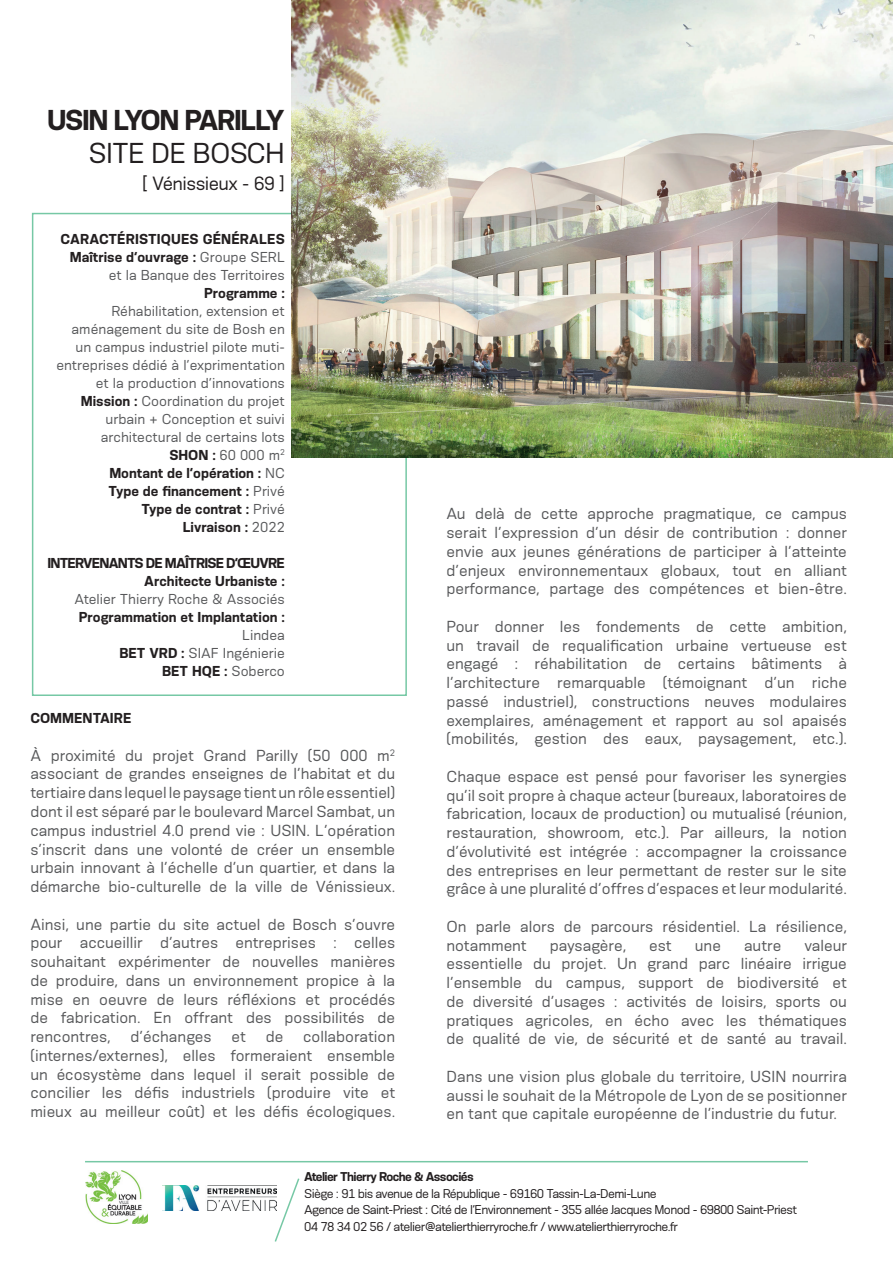
<style>
.page{position:relative;width:893px;height:1263px;background:#fff}
.page>*{position:absolute;margin:0;border:0;box-sizing:border-box;transform-origin:0 0}
.t1{font:700 27px "Konsens";letter-spacing:-.05em;color:#231f20}
.t2{font:27px "Konsens";letter-spacing:-.03em;color:#231f20}
.t3{font:18px "Konsens";letter-spacing:-.03em;color:#231f20}
.t4{font:15px/18.8px "Konsens";color:#57585a;text-align:justify}
.t5{font:13.5px/18px "Konsens";color:#57585a;text-align:right}
.t6{font:700 13.5px/18px "Konsens";color:#231f20;text-align:right}
.t7{font:700 13.5px/18px "Konsens";letter-spacing:-.06em;color:#231f20;text-align:right}
.t8{font:12px/16.5px "Konsens";letter-spacing:-.05em;color:#231f20}
.t9{font:700 12px "Konsens";letter-spacing:-.05em;color:#231f20}
.s1{font-weight:400;color:#57585a}
.s2{font-weight:700;color:#231f20}
</style>
<div class="page">
<div style="left:32px;top:213px;width:375px;height:483px;border:2px solid #76c8a5"></div>
<img style="left:291px;top:0;width:602px;height:457px">
<hr style="left:85px;top:1161px;width:723px;height:1px;background:#76c8a5">
<svg style="left:273px;top:1178px;width:27px;height:64px"></svg>
<img style="left:85px;top:1170px;width:63px;height:54px">
<img style="left:164px;top:1186px;width:113px;height:24px">
<h1 class="t1" style="left:47px;top:103px;width:239px">USIN LYON PARILLY</h1>
<h1 class="t2" style="left:89px;top:136px;width:198px">SITE DE BOSCH</h1>
<p class="t3" style="left:142px;top:172px;width:144px">[ Vénissieux - 69 ]</p>
<p class="t6" style="left:61px;top:229px;width:226px">CARACTÉRISTIQUES GÉNÉRALES<br>Maîtrise d’ouvrage : <span class="s1">Groupe SERL et la Banque des Territoires</span></p>
<p class="t6" style="left:204px;top:283px;width:82px">Programme :</p>
<p class="t5" style="left:56px;top:301px;width:230px">Réhabilitation, extension et aménagement du site de Bosh en un campus industriel pilote muti&shy;entreprises dédié à l’exprimentation et la production d’innovations<br><span class="s2">Mission :</span> Coordination du projet urbain + Conception et suivi architectural de certains lots<br><span class="s2">SHON :</span> 60 000 m<sup>2<br></sup><span class="s2">Montant de l’opération :</span> NC<br><span class="s2">Type de financement :</span> Privé<br><span class="s2">Type de contrat :</span> Privé<br><span class="s2">Livraison :</span> 2022</p>
<p class="t7" style="left:48px;top:553px;width:239px">INTERVENANTS DE MAÎTRISE D’ŒUVRE<br>Architecte Urbaniste :</p>
<p class="t5" style="left:75px;top:589px;width:212px">Atelier Thierry Roche &amp; Associés</p>
<p class="t6" style="left:79px;top:607px;width:208px">Programmation et Implantation :</p>
<p class="t5" style="left:119px;top:625px;width:167px">Lindea<br><span class="s2">BET VRD :</span> SIAF Ingénierie<br><span class="s2">BET HQE :</span> Soberco</p>
<p class="t6" style="left:30px;top:709px;width:103px">COMMENTAIRE</p>
<p class="t4" style="left:30px;top:745px;width:366px">À proximité du projet Grand Parilly (50 000 m<sup>2 </sup>associant de grandes enseignes de l’habitat et du tertiaire dans lequel le paysage tient un rôle essentiel) dont il est séparé par le boulevard Marcel Sambat, un campus industriel 4.0 prend vie : USIN. L’opération s’inscrit dans une volonté de créer un ensemble urbain innovant à l’échelle d’un quartier, et dans la démarche bio-culturelle de la ville de Vénissieux.</p>
<p class="t4" style="left:30px;top:914px;width:366px">Ainsi, une partie du site actuel de Bosch s’ouvre pour accueillir d’autres entreprises : celles souhaitant expérimenter de nouvelles manières de produire, dans un environnement propice à la mise en oeuvre de leurs réfléxions et procédés de fabrication. En offrant des possibilités de rencontres,</p>
<p class="t4" style="left:30px;top:1027px;width:366px;text-indent:273px">collaboration (internes/externes), elles formeraient ensemble un écosystème dans lequel il serait possible de concilier les défis industriels (produire vite et mieux au meilleur coût) et les défis écologiques.</p>
<p class="t4" style="left:131px;top:1027px;width:83px">d’échanges</p>
<p class="t4" style="left:231px;top:1027px;width:16px">et</p>
<p class="t4" style="left:266px;top:1027px;width:19px">de</p>
<p class="t4" style="left:446px;top:504px;width:402px">Au delà de cette approche pragmatique, ce campus serait l’expression d’un désir de contribution : donner envie aux jeunes générations de participer à l’atteinte d’enjeux environnementaux globaux, tout en alliant performance, partage des compétences et bien-être.</p>
<p class="t4" style="left:446px;top:616px;width:402px">Pour donner les fondements de cette ambition, un travail de requalification urbaine vertueuse est engagé : réhabilitation de certains bâtiments à l’architecture remarquable (témoignant d’un riche passé industriel), constructions neuves modulaires exemplaires, aménagement et rapport au sol apaisés (mobilités, gestion des eaux, paysagement, etc.).</p>
<p class="t4" style="left:446px;top:766px;width:402px">Chaque espace est pensé pour favoriser les synergies qu’il soit propre à chaque acteur (bureaux, laboratoires de fabrication, locaux de production) ou mutualisé (réunion, restauration, showroom, etc.). Par ailleurs, la notion d’évolutivité est intégrée : accompagner la croissance des entreprises en leur permettant de rester sur le site grâce à une pluralité d’offres d’espaces et leur modularité.</p>
<p class="t4" style="left:446px;top:916px;width:402px">On parle alors de parcours résidentiel. La résilience, notamment</p>
<p class="t4" style="left:446px;top:935px;width:402px;text-indent:358px">valeur essentielle du projet. Un grand parc linéaire irrigue l’ensemble du campus, support de biodiversité et de diversité d’usages : activités de loisirs, sports ou pratiques agricoles, en écho avec les thématiques de qualité de vie, de sécurité et de santé au travail.</p>
<p class="t4" style="left:446px;top:1066px;width:402px">Dans une vision plus globale du territoire, USIN nourrira aussi le souhait de la Métropole de Lyon de se positionner en tant que capitale européenne de l’industrie du futur.</p>
<p class="t4" style="left:550px;top:935px;width:78px">paysagère,</p>
<p class="t4" style="left:649px;top:935px;width:24px">est</p>
<p class="t4" style="left:695px;top:935px;width:28px">une</p>
<p class="t4" style="left:744px;top:935px;width:39px">autre</p>
<p class="t9" style="left:304px;top:1169px;width:171px">Atelier Thierry Roche &amp; Associés</p>
<p class="t8" style="left:304px;top:1185px;width:494px">Siège : 91 bis avenue de la République - 69160 Tassin-La-Demi-Lune<br>Agence de Saint-Priest : Cité de l’Environnement - 355 allée Jacques Monod - 69800 Saint-Priest<br>04 78 34 02 56 / atelier@atelierthierryroche.fr / www.atelierthierryroche.fr</p>
</div>
